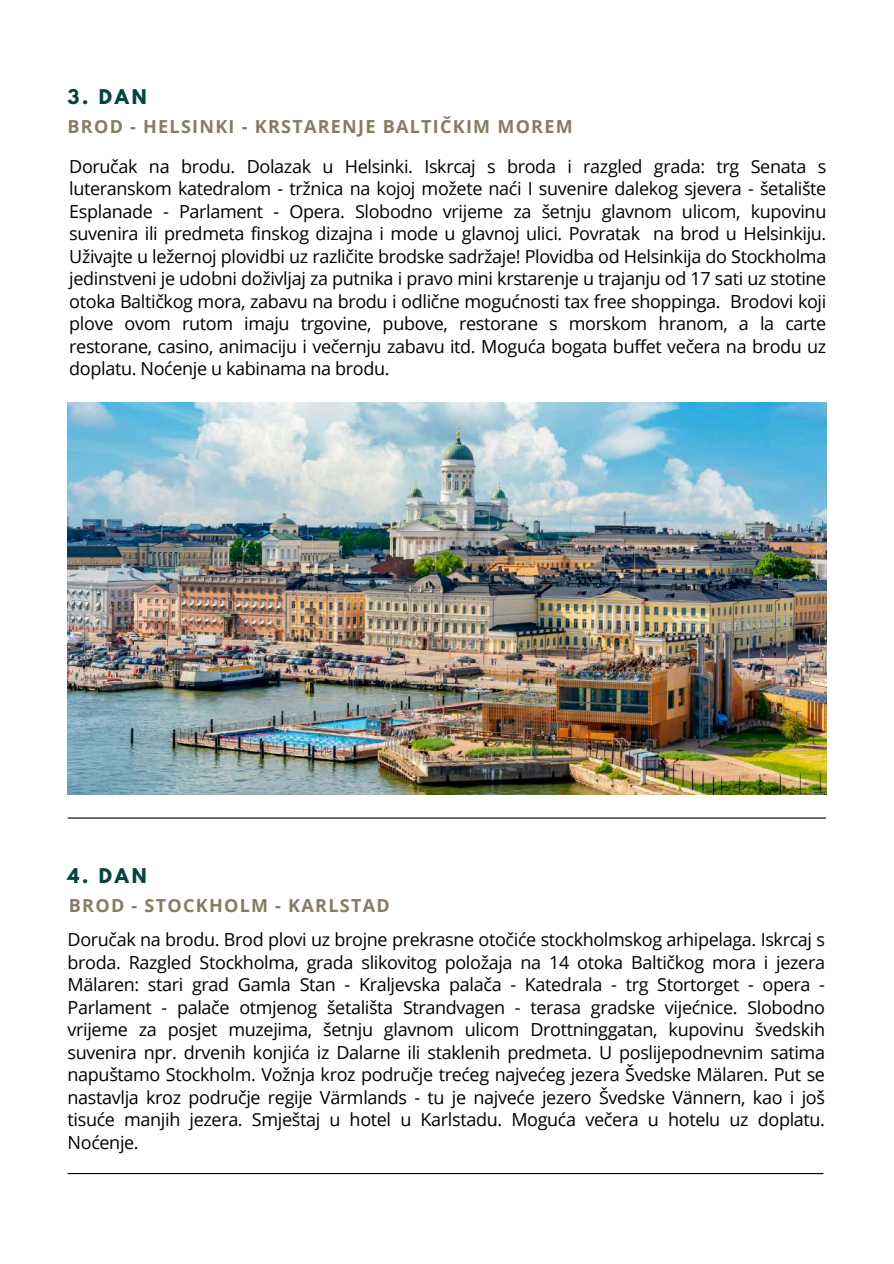
<style>
.page{position:relative;width:894px;height:1264px;background:#fff}
.page>*{position:absolute;margin:0;border:0;box-sizing:border-box;transform-origin:0 0}
.t1{font:18px/22.5px "Open Sans";letter-spacing:-.02em;color:#000;text-align:justify}
.t2{font:700 18px "Open Sans";letter-spacing:.07em;color:#867c66}
.t3{font:700 18px "League Spartan";letter-spacing:.15em;color:#04443d}
</style>
<div class="page">
<hr style="left:68px;top:1172px;width:755px;height:2px;background:#000">
<hr style="left:68px;top:817px;width:757px;height:1px;background:#000">
<img style="left:68px;top:403px;width:758px;height:391px">
<p class="t3" style="left:68px;top:88px;width:80px">3. DAN</p>
<p class="t2" style="left:68px;top:114px;width:506px">BROD - HELSINKI - KRSTARENJE BALTIČKIM MOREM</p>
<p class="t1" style="left:69px;top:155px;width:758px">Doručak na brodu. Dolazak u Helsinki. Iskrcaj s broda i razgled grada: trg Senata s luteranskom katedralom - tržnica na kojoj možete naći I suvenire dalekog sjevera - šetalište Esplanade - Parlament - Opera. Slobodno vrijeme za šetnju glavnom ulicom, kupovinu suvenira ili predmeta finskog dizajna i mode u glavnoj ulici. Povratak na brod u Helsinkiju.<br>Uživajte u ležernoj plovidbi uz različite brodske sadržaje! Plovidba od Helsinkija do Stockholma jedinstveni je udobni doživljaj za putnika i pravo mini krstarenje u trajanju od 17 sati uz stotine otoka Baltičkog mora, zabavu na brodu i odlične mogućnosti tax free shoppinga. Brodovi koji plove ovom rutom imaju trgovine, pubove, restorane s morskom hranom, a la carte restorane, casino, animaciju i večernju zabavu itd. Moguća bogata buffet večera na brodu uz doplatu. Noćenje u kabinama na brodu.</p>
<p class="t3" style="left:68px;top:866px;width:80px">4. DAN</p>
<p class="t2" style="left:69px;top:892px;width:322px">BROD - STOCKHOLM - KARLSTAD</p>
<p class="t1" style="left:68px;top:927px;width:758px">Doručak na brodu. Brod plovi uz brojne prekrasne otočiće stockholmskog arhipelaga. Iskrcaj s broda. Razgled Stockholma, grada slikovitog položaja na 14 otoka Baltičkog mora i jezera Mälaren: stari grad Gamla Stan - Kraljevska palača - Katedrala - trg Stortorget - opera - Parlament - palače otmjenog šetališta Strandvagen - terasa gradske vijećnice. Slobodno vrijeme za posjet muzejima, šetnju glavnom ulicom Drottninggatan, kupovinu švedskih suvenira npr. drvenih konjića iz Dalarne ili staklenih predmeta. U poslijepodnevnim satima napuštamo Stockholm. Vožnja kroz područje trećeg najvećeg jezera Švedske Mälaren. Put se nastavlja kroz područje regije Värmlands - tu je najveće jezero Švedske Vännern, kao i još tisuće manjih jezera. Smještaj u hotel u Karlstadu. Moguća večera u hotelu uz doplatu.<br>Noćenje.</p>
</div>
